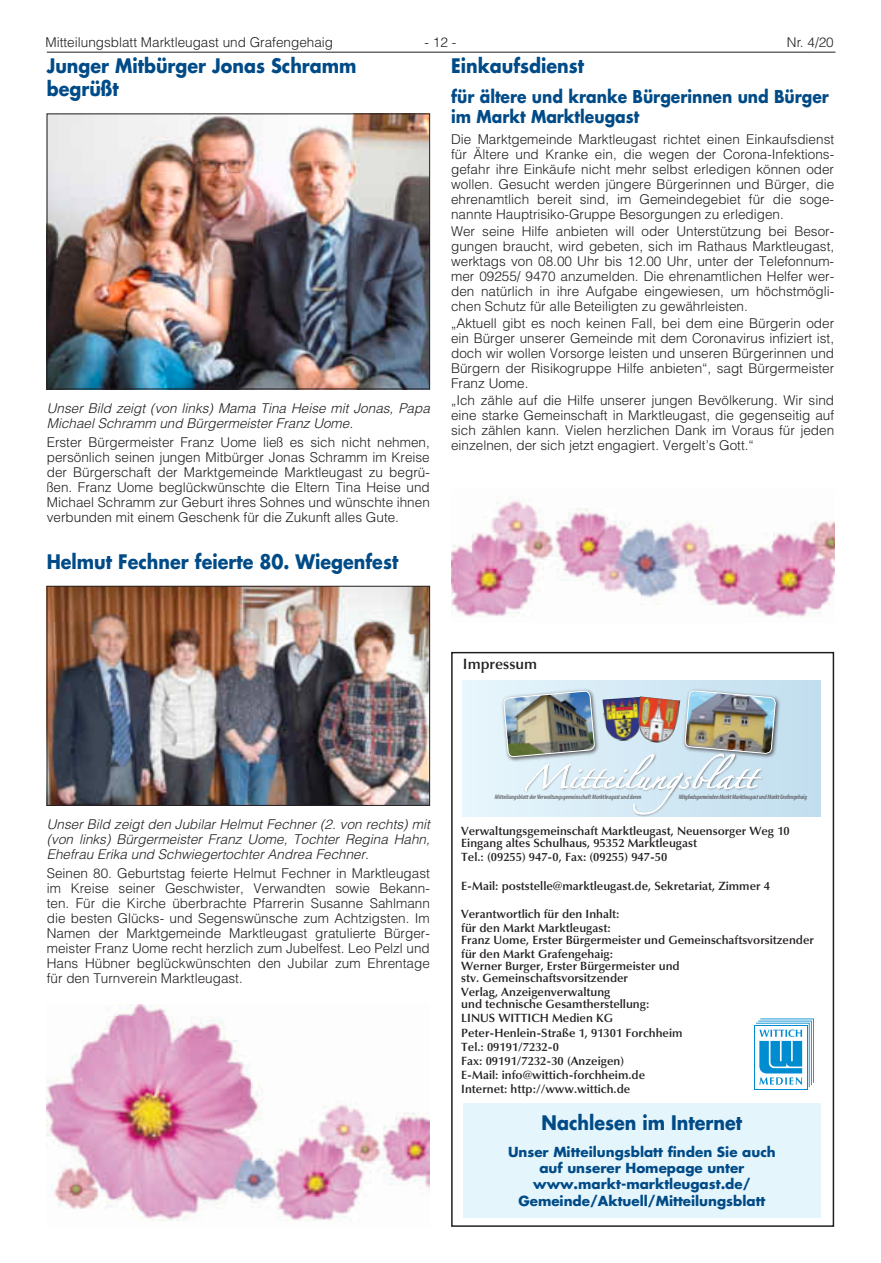
<style>
.page{position:relative;width:881px;height:1263px;background:#fff}
.page>*{position:absolute;margin:0;border:0;box-sizing:border-box;transform-origin:0 0}
.t1{font:19.95px "Zapfino";color:#fff;scale:1.16 1}
.t2{font:700 19.5px/23.4px "Futura LT";color:#004b87;scale:.9 1}
.t3{font:700 17.25px/19.5px "Futura LT";color:#004b87;scale:.9 1}
.t4{font:600 15px "Optima LT";color:#231f20}
.t5{font:300 13.5px/15px "Helvetica LT";color:#231f20;text-align:justify}
.t6{font:italic 300 13.5px/15px "Helvetica LT";color:#231f20}
.t7{font:700 13.5px/16.2px "Futura LT";color:#004b87;text-align:center}
.t8{font:600 12px/14.1px "Optima LT";color:#231f20}
.t9{font:italic 600 condensed 6.45px "Myriad";letter-spacing:-.01em;color:#5f5f62}
</style>
<div class="page">
<hr style="left:47px;top:52px;width:788px;height:1px;background:#231f20">
<img style="left:49px;top:116px;width:378px;height:271px">
<div style="left:47px;top:114px;width:382px;height:275px;border:1px solid #231f20"></div>
<img style="left:49px;top:588px;width:378px;height:216px">
<div style="left:47px;top:586px;width:382px;height:220px;border:1px solid #231f20"></div>
<div style="left:451px;top:652px;width:382px;height:575px;border:2px solid #231f20"></div>
<svg style="left:754px;top:1026px;width:1px;height:62px"></svg>
<svg style="left:755px;top:1018px;width:58px;height:69px"></svg>
<div style="left:463px;top:1102px;width:357px;height:115px;background:#e5f5fc"></div>
<div style="left:462px;top:681px;width:358px;height:135px;background:linear-gradient(to right,#e7f6fc,#c1ddee)"></div>
<div style="left:501px;top:689px;width:98px;height:73px;background:#231f20;opacity:.75"></div>
<div style="left:682px;top:688px;width:98px;height:71px;background:#231f20;opacity:.75"></div>
<img style="left:503px;top:690px;width:272px;height:125px">
<img style="left:47px;top:1005px;width:382px;height:216px">
<img style="left:451px;top:497px;width:382px;height:120px">
<p class="t5" style="left:45px;top:34px;width:289px">Mitteilungsblatt Marktleugast und Grafengehaig</p>
<p class="t5" style="left:424px;top:34px;width:33px">- 12 -</p>
<p class="t5" style="left:786px;top:34px;width:48px">Nr. 4/20</p>
<h2 class="t2" style="left:451px;top:54px;width:149px">Einkaufsdienst</h2>
<p class="t3" style="left:451px;top:87px;width:421px">für ältere und kranke Bürgerinnen und Bürger im Markt Marktleugast</p>
<p class="t5" style="left:451px;top:132px;width:384px">Die Marktgemeinde Marktleugast richtet einen Einkaufsdienst für Ältere und Kranke ein, die wegen der Corona-Infektions&shy;gefahr ihre Einkäufe nicht mehr selbst erledigen können oder wollen. Gesucht werden jüngere Bürgerinnen und Bürger, die ehrenamtlich bereit sind, im Gemeindegebiet für die soge&shy;nannte Hauptrisiko-Gruppe Besorgungen zu erledigen.</p>
<p class="t5" style="left:451px;top:224px;width:384px">Wer seine Hilfe anbieten will oder Unterstützung bei Besor&shy;gungen braucht, wird gebeten, sich im Rathaus Marktleugast, werktags von 08.00 Uhr bis 12.00 Uhr, unter der Telefonnum&shy;mer 09255/ 9470 anzumelden. Die ehrenamtlichen Helfer wer&shy;den natürlich in ihre Aufgabe eingewiesen, um höchstmögli&shy;chen Schutz für alle Beteiligten zu gewährleisten.</p>
<p class="t5" style="left:451px;top:316px;width:384px">„Aktuell gibt es noch keinen Fall, bei dem eine Bürgerin oder ein Bürger unserer Gemeinde mit dem Coronavirus infiziert ist, doch wir wollen Vorsorge leisten und unseren Bürgerinnen und Bürgern der Risikogruppe Hilfe anbieten“, sagt Bürgermeister Franz Uome.</p>
<p class="t5" style="left:451px;top:393px;width:384px">„Ich zähle auf die Hilfe unserer jungen Bevölkerung. Wir sind eine starke Gemeinschaft in Marktleugast, die gegenseitig auf sich zählen kann. Vielen herzlichen Dank im Voraus für jeden einzelnen, der sich jetzt engagiert. Vergelt’s Gott.“</p>
<h2 class="t2" style="left:47px;top:54px;width:345px">Junger Mitbürger Jonas Schramm begrüßt</h2>
<p class="t6" style="left:47px;top:400px;width:384px">Unser Bild zeigt (von links) Mama Tina Heise mit Jonas, Papa<br>Michael Schramm und Bürgermeister Franz Uome.</p>
<p class="t5" style="left:47px;top:434px;width:384px">Erster Bürgermeister Franz Uome ließ es sich nicht nehmen, persönlich seinen jungen Mitbürger Jonas Schramm im Kreise der Bürgerschaft der Marktgemeinde Marktleugast zu begrü&shy;ßen. Franz Uome beglückwünschte die Eltern Tina Heise und Michael Schramm zur Geburt ihres Sohnes und wünschte ihnen verbunden mit einem Geschenk für die Zukunft alles Gute.</p>
<h2 class="t2" style="left:47px;top:549px;width:392px">Helmut Fechner feierte 80. Wiegenfest</h2>
<p class="t4" style="left:463px;top:656px;width:76px">Impressum</p>
<p class="t6" style="left:47px;top:817px;width:384px;text-align:justify">Unser Bild zeigt den Jubilar Helmut Fechner (2. von rechts) mit (von links) Bürgermeister Franz Uome, Tochter Regina Hahn, Ehefrau Erika und Schwiegertochter Andrea Fechner.</p>
<p class="t5" style="left:47px;top:866px;width:384px">Seinen 80. Geburtstag feierte Helmut Fechner in Marktleugast im Kreise seiner Geschwister, Verwandten sowie Bekann&shy;ten. Für die Kirche überbrachte Pfarrerin Susanne Sahlmann die besten Glücks- und Segenswünsche zum Achtzigsten. Im Namen der Marktgemeinde Marktleugast gratulierte Bürger&shy;meister Franz Uome recht herzlich zum Jubelfest. Leo Pelzl und Hans Hübner beglückwünschten den Jubilar zum Ehrentage für den Turnverein Marktleugast.</p>
<h1 class="t1" style="left:524px;top:769px;width:201px">Mitteilungsblatt</h1>
<p class="t9" style="left:494px;top:794px;width:148px">Mitteilungsblatt der Verwaltungsgemeinschaft Marktleugast und deren</p>
<p class="t9" style="left:678px;top:794px;width:130px">Mitgliedsgemeinden Markt Marktleugast und Markt Grafengehaig</p>
<p class="t8" style="left:461px;top:825px;width:330px;line-height:12px">Verwaltungsgemeinschaft Marktleugast, Neuensorger Weg 10<br>Eingang altes Schulhaus, 95352 Marktleugast</p>
<p class="t8" style="left:461px;top:850px;width:207px">Tel.: (09255) 947-0, Fax: (09255) 947-50</p>
<p class="t8" style="left:461px;top:879px;width:310px">E-Mail: poststelle@marktleugast.de, Sekretariat, Zimmer 4</p>
<p class="t8" style="left:461px;top:907px;width:160px">Verantwortlich für den Inhalt: für den Markt Marktleugast:</p>
<p class="t8" style="left:461px;top:933px;width:354px">Franz Uome, Erster Bürgermeister und Gemeinschaftsvorsitzender für den Markt Grafengehaig:</p>
<p class="t8" style="left:461px;top:960px;width:220px;line-height:12px">Werner Burger, Erster Bürgermeister und stv. Gemeinschaftsvorsitzender</p>
<p class="t8" style="left:461px;top:986px;width:189px;line-height:12px">Verlag, Anzeigenverwaltung<br>und technische Gesamtherstellung:</p>
<p class="t8" style="left:461px;top:1011px;width:223px">LINUS WITTICH Medien KG<br>Peter-Henlein-Straße 1, 91301 Forchheim<br>Tel.: 09191/7232-0<br>Fax: 09191/7232-30 (Anzeigen)<br>E-Mail: info@wittich-forchheim.de<br>Internet: http://www.wittich.de</p>
<h2 class="t2" style="left:541px;top:1111px;width:224px">Nachlesen im Internet</h2>
<p class="t7" style="left:508px;top:1143px;width:269px">Unser Mitteilungsblatt finden Sie auch auf unserer Homepage unter www.markt-marktleugast.de/ Gemeinde/Aktuell/Mitteilungsblatt</p>
</div>
